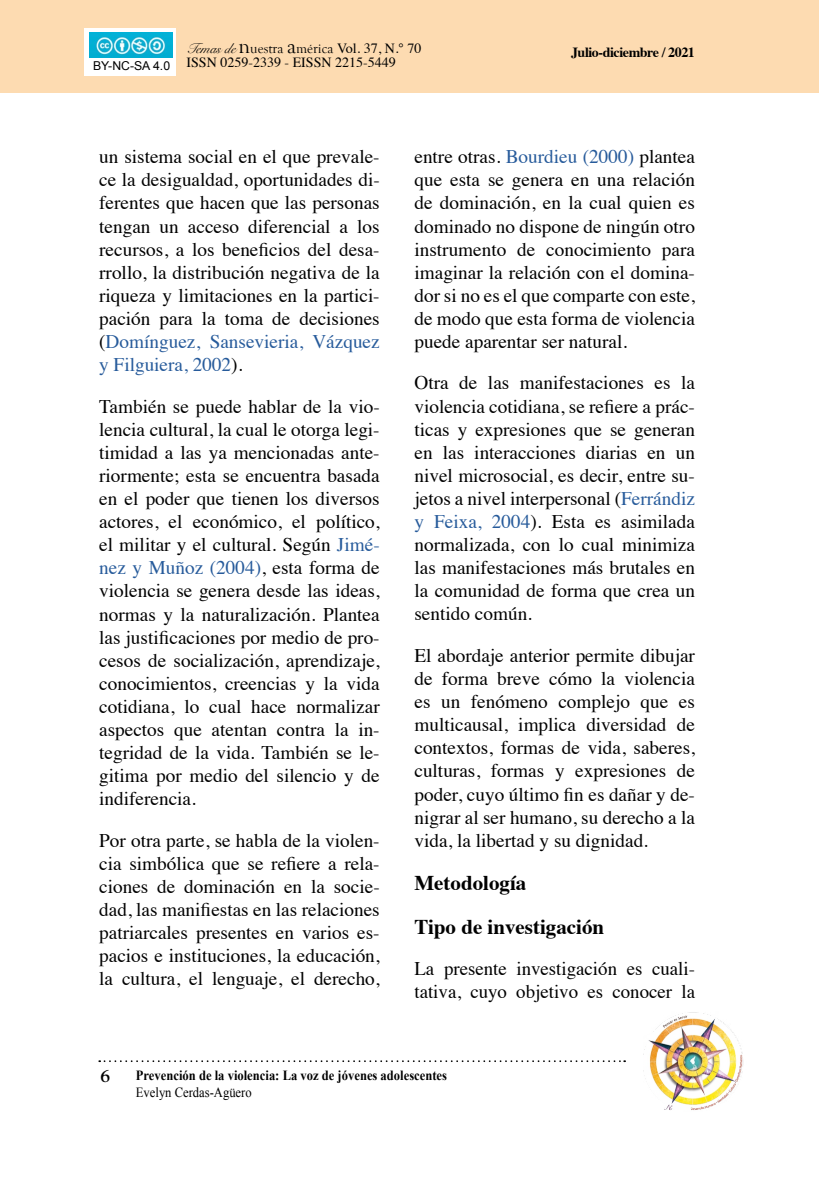
<style>
.page{position:relative;width:819px;height:1197px;background:#fff}
.page>*{position:absolute;margin:0;border:0;box-sizing:border-box;transform-origin:0 0}
.t1{font:700 21px/43.6px "Times";color:#000}
.t2{font:19.25px/23.1px "Times";color:#000;text-align:justify}
.t3{font:700 17.5px "Goudy";color:#000}
.t4{font:14.17px "Goudy Old Style T";color:#000}
.t5{font:700 14px "Times New Roman";color:#000;scale:.9 1}
.t6{font:14px "Times";color:#000}
.t7{font:700 14px "Times";letter-spacing:-.03em;color:#000}
.t8{font:14px "Times New Roman";color:#000;scale:.9 1}
.t9{font:12.25px "Arial";color:#000}
.s1{font-family:"Snell Roundhand"}
.s2{font-size:21.18px}
.s3{font-family:"Times"}
.s4{font-family:"Times";font-size:14px}
.s5{color:#275b9b}
</style>
<div class="page">
<div style="left:0;top:0;width:819px;height:93px;background:#fddbb1"></div>
<svg style="left:99px;top:1060px;width:526px;height:2px"></svg>
<img style="left:644px;top:1012px;width:99px;height:98px">
<div style="left:85px;top:29px;width:91px;height:47px;background:#fff"></div>
<img style="left:89px;top:32px;width:83px;height:25px">
<p class="t9" style="left:93px;top:57px;width:79px">BY-NC-SA 4.0</p>
<p class="t4" style="left:187px;top:41px;width:237px"><span class="s1">Temas de</span> <span class="s2">n</span>uestra <span class="s2">a</span>mérica <span class="s3">Vol. 37,</span> <span class="s4">N.° 70</span></p>
<p class="t6" style="left:187px;top:49px;width:211px">ISSN 0259-2339 - EISSN 2215-5449</p>
<p class="t7" style="left:571px;top:39px;width:125px">Julio-diciembre / 2021</p>
<p class="t2" style="left:99px;top:144px;width:282px">un sistema social en el que prevale&shy;ce la desigualdad, oportunidades di&shy;ferentes que hacen que las personas tengan un acceso diferencial a los recursos, a los beneficios del desa&shy;rrollo, la distribución negativa de la riqueza y limitaciones en la partici&shy;pación para la toma de decisiones (<span class="s5">Domínguez, Sansevieria, Vázquez y Filguiera, 2002</span>).</p>
<p class="t2" style="left:99px;top:393px;width:282px">También se puede hablar de la vio&shy;lencia cultural, la cual le otorga legi&shy;timidad a las ya mencionadas ante&shy;riormente; esta se encuentra basada en el poder que tienen los diversos actores, el económico, el político, el militar y el cultural. Según <span class="s5">Jimé&shy;nez y Muñoz (2004)</span>, esta forma de violencia se genera desde las ideas, normas y la naturalización. Plantea las justificaciones por medio de pro&shy;cesos de socialización, aprendizaje, conocimientos, creencias y la vida cotidiana, lo cual hace normalizar aspectos que atentan contra la in&shy;tegridad de la vida. También se le&shy;gitima por medio del silencio y de indiferencia.</p>
<p class="t2" style="left:99px;top:827px;width:282px">Por otra parte, se habla de la violen&shy;cia simbólica que se refiere a rela&shy;ciones de dominación en la socie&shy;dad, las manifiestas en las relaciones patriarcales presentes en varios es&shy;pacios e instituciones, la educación, la cultura, el lenguaje, el derecho,</p>
<p class="t2" style="left:414px;top:144px;width:282px">entre otras. <span class="s5">Bourdieu (2000)</span> plantea que esta se genera en una relación de dominación, en la cual quien es dominado no dispone de ningún otro instrumento de conocimiento para imaginar la relación con el domina&shy;dor si no es el que comparte con este, de modo que esta forma de violencia puede aparentar ser natural.</p>
<p class="t2" style="left:414px;top:370px;width:282px">Otra de las manifestaciones es la violencia cotidiana, se refiere a prác&shy;ticas y expresiones que se generan en las interacciones diarias en un nivel microsocial, es decir, entre su&shy;jetos a nivel interpersonal (<span class="s5">Ferrándiz y Feixa, 2004</span>). Esta es asimilada normalizada, con lo cual minimiza las manifestaciones más brutales en la comunidad de forma que crea un sentido común.</p>
<p class="t2" style="left:414px;top:642px;width:282px">El abordaje anterior permite dibujar de forma breve cómo la violencia es un fenómeno complejo que es multicausal, implica diversidad de contextos, formas de vida, saberes, culturas, formas y expresiones de poder, cuyo último fin es dañar y de&shy;nigrar al ser humano, su derecho a la vida, la libertad y su dignidad.</p>
<p class="t1" style="left:414px;top:859px;width:191px">Metodología<br>Tipo de investigación</p>
<p class="t2" style="left:414px;top:956px;width:282px">La presente investigación es cuali&shy;tativa, cuyo objetivo es conocer la</p>
<p class="t3" style="left:100px;top:1065px;width:11px">6</p>
<p class="t5" style="left:136px;top:1066px;width:347px">Prevención de la violencia: La voz de jóvenes adolescentes</p>
<p class="t8" style="left:136px;top:1083px;width:130px">Evelyn Cerdas-Agüero</p>
</div>
